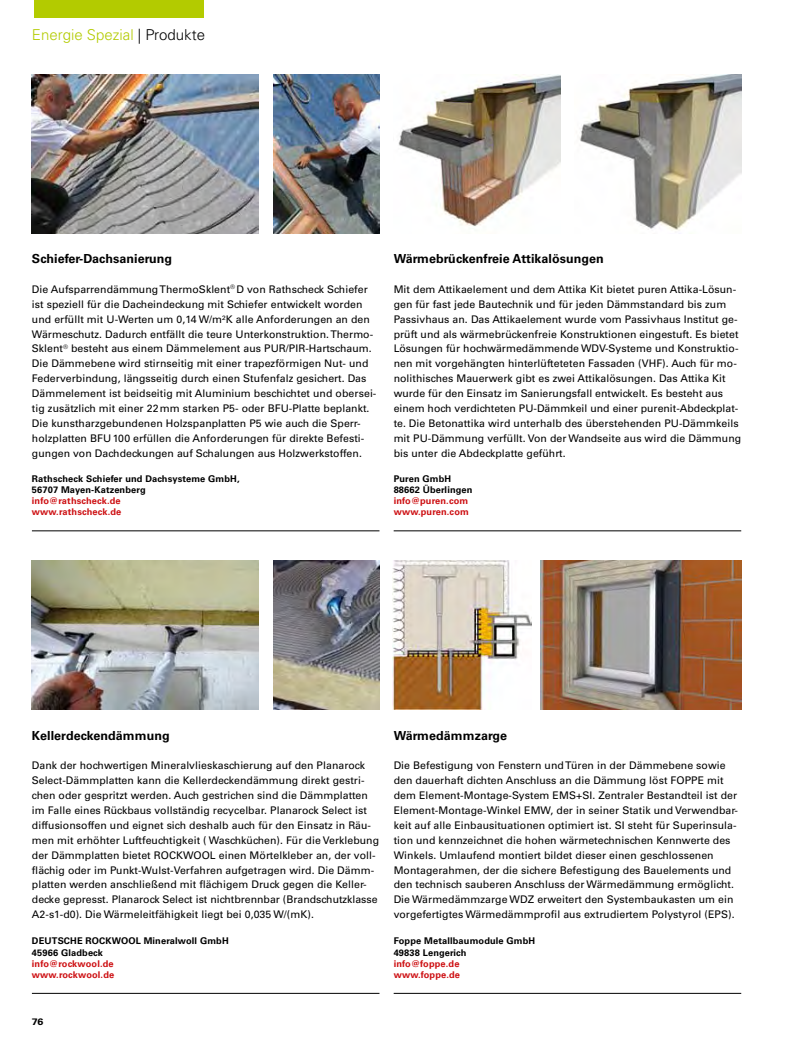
<style>
.page{position:relative;width:798px;height:1053px;background:#fff}
.page>*{position:absolute;margin:0;border:0;box-sizing:border-box;transform-origin:0 0}
.t1{font:300 15px "Univers LT Std";color:#b3cb00}
.t2{font:700 12.5px "Univers LT Std";letter-spacing:.005em;color:#000}
.t3{font:10.5px/14.9px "Univers LT Std";letter-spacing:.005em;color:#000}
.t4{font:700 9.38px "Univers LT Std";color:#000;scale:1.13 1}
.t5{font:700 9.25px/11.1px "Univers LT Std";letter-spacing:.015em;color:#000}
.t6{font:700 9.25px/11.1px "Univers LT Std";letter-spacing:.015em;color:#cd1013}
.s1{color:#000}
</style>
<div class="page">
<div style="left:34px;top:0;width:169px;height:18px;background:#b3cb00"></div>
<img style="left:32px;top:74px;width:227px;height:159px">
<hr style="left:32px;top:530px;width:347px;height:1px;background:#000">
<img style="left:273px;top:74px;width:106px;height:159px">
<img style="left:398px;top:74px;width:162px;height:152px">
<hr style="left:393px;top:530px;width:348px;height:1px;background:#000">
<img style="left:579px;top:74px;width:162px;height:157px">
<img style="left:392px;top:560px;width:139px;height:150px">
<hr style="left:393px;top:993px;width:348px;height:1px;background:#000">
<img style="left:32px;top:561px;width:227px;height:148px">
<hr style="left:32px;top:993px;width:347px;height:1px;background:#000">
<img style="left:273px;top:561px;width:106px;height:148px">
<img style="left:540px;top:561px;width:201px;height:148px">
<h1 class="t1" style="left:32px;top:26px;width:175px">Energie Spezial <span class="s1">| Produkte</span></h1>
<p class="t2" style="left:32px;top:251px;width:142px">Schiefer-Dachsanierung</p>
<p class="t3" style="left:32px;top:282px;width:346px">Die Aufsparrendämmung ThermoSklent<sup>®</sup> D von Rathscheck Schiefer ist speziell für die Dacheindeckung mit Schiefer entwickelt worden und erfüllt mit U-Werten um 0,14 W/m²K alle Anforderungen an den Wärmeschutz. Dadurch entfällt die teure Unterkonstruktion. Thermo-Sklent<sup>®</sup> besteht aus einem Dämmelement aus PUR/PIR-Hartschaum.<br>Die Dämmebene wird stirnseitig mit einer trapezförmigen Nut- und Federverbindung, längsseitig durch einen Stufenfalz gesichert. Das Dämmelement ist beidseitig mit Aluminium beschichtet und obersei&shy;tig zusätzlich mit einer 22mm starken P5- oder BFU-Platte beplankt.<br>Die kunstharzgebundenen Holzspanplatten P5 wie auch die Sperr&shy;holzplatten BFU100 erfüllen die Anforderungen für direkte Befesti&shy;gungen von Dachdeckungen auf Schalungen aus Holzwerkstoffen.</p>
<p class="t5" style="left:32px;top:473px;width:209px">Rathscheck Schiefer und Dachsysteme GmbH,<br>56707 Mayen-Katzenberg</p>
<p class="t6" style="left:32px;top:495px;width:91px">info@rathscheck.de www.rathscheck.de</p>
<p class="t2" style="left:393px;top:251px;width:211px">Wärmebrückenfreie Attikalösungen</p>
<p class="t3" style="left:393px;top:282px;width:349px">Mit dem Attikaelement und dem Attika Kit bietet puren Attika-Lösun&shy;gen für fast jede Bautechnik und für jeden Dämmstandard bis zum Passivhaus an. Das Attikaelement wurde vom Passivhaus Institut ge&shy;prüft und als wärmebrückenfreie Konstruktionen eingestuft. Es bietet Lösungen für hochwärmedämmende WDV-Systeme und Konstruktio&shy;nen mit vorgehängten hinterlüfteteten Fassaden (VHF). Auch für mo&shy;nolithisches Mauerwerk gibt es zwei Attikalösungen. Das Attika Kit wurde für den Einsatz im Sanierungsfall entwickelt. Es besteht aus einem hoch verdichteten PU-Dämmkeil und einer purenit-Abdeckplat&shy;te. Die Betonattika wird unterhalb des überstehenden PU-Dämmkeils mit PU-Dämmung verfüllt. Von der Wandseite aus wird die Dämmung bis unter die Abdeckplatte geführt.</p>
<p class="t5" style="left:393px;top:473px;width:80px">Puren GmbH<br>88662 Überlingen</p>
<p class="t6" style="left:393px;top:495px;width:77px">info@puren.com www.puren.com</p>
<p class="t2" style="left:32px;top:727px;width:139px">Kellerdeckendämmung</p>
<p class="t3" style="left:32px;top:758px;width:348px">Dank der hochwertigen Mineralvlieskaschierung auf den Planarock Select-Dämmplatten kann die Kellerdeckendämmung direkt gestri&shy;chen oder gespritzt werden. Auch gestrichen sind die Dämmplatten im Falle eines Rückbaus vollständig recycelbar. Planarock Select ist diffusionsoffen und eignet sich deshalb auch für den Einsatz in Räu&shy;men mit erhöhter Luftfeuchtigkeit ( Waschküchen). Für die Verklebung der Dämmplatten bietet ROCKWOOL einen Mörtelkleber an, der voll&shy;flächig oder im Punkt-Wulst-Verfahren aufgetragen wird. Die Dämm&shy;platten werden anschließend mit flächigem Druck gegen die Keller&shy;decke gepresst. Planarock Select ist nichtbrennbar (Brandschutzklasse A2-s1-d0). Die Wärmeleitfähigkeit liegt bei 0,035 W/(mK).</p>
<p class="t5" style="left:32px;top:935px;width:198px">DEUTSCHE ROCKWOOL Mineralwoll GmbH<br>45966 Gladbeck</p>
<p class="t6" style="left:32px;top:957px;width:84px">info@rockwool.de www.rockwool.de</p>
<p class="t2" style="left:393px;top:727px;width:115px">Wärmedämmzarge</p>
<p class="t3" style="left:393px;top:758px;width:346px">Die Befestigung von Fenstern und Türen in der Dämmebene sowie den dauerhaft dichten Anschluss an die Dämmung löst FOPPE mit dem Element-Montage-System EMS+SI. Zentraler Bestandteil ist der Element-Montage-Winkel EMW, der in seiner Statik und Verwendbar&shy;keit auf alle Einbausituationen optimiert ist. SI steht für Superinsula&shy;tion und kennzeichnet die hohen wärmetechnischen Kennwerte des Winkels. Umlaufend montiert bildet dieser einen geschlossenen Montagerahmen, der die sichere Befestigung des Bauelements und den technisch sauberen Anschluss der Wärmedämmung ermöglicht.<br>Die Wärmedämmzarge WDZ erweitert den Systembaukasten um ein vorgefertigtes Wärmedämmprofil aus extrudiertem Polystyrol (EPS).</p>
<p class="t5" style="left:393px;top:935px;width:143px">Foppe Metallbaumodule GmbH<br>49838 Lengerich</p>
<p class="t6" style="left:393px;top:957px;width:68px">info@foppe.de www.foppe.de</p>
<p class="t4" style="left:32px;top:1016px;width:12px">76</p>
</div>
